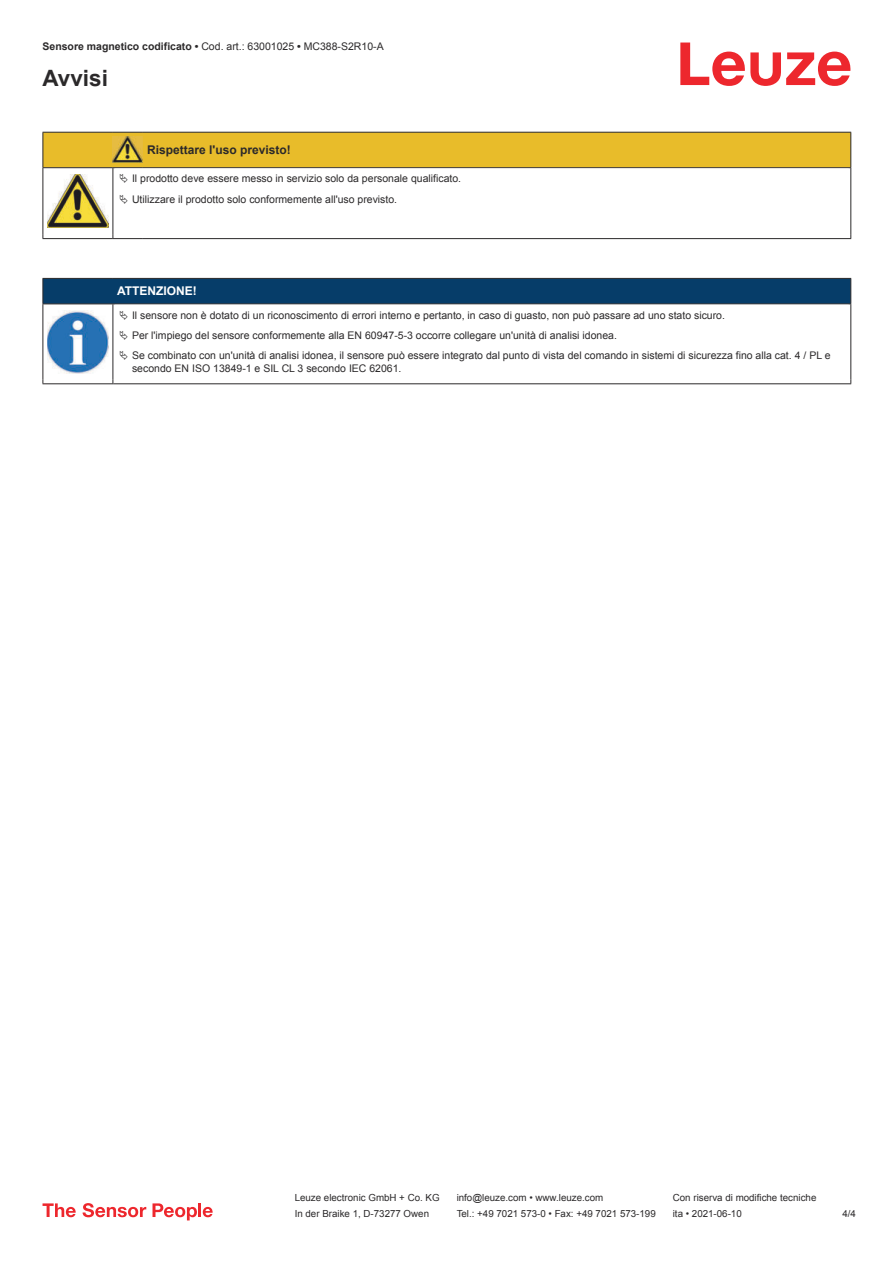
<style>
.page{position:relative;width:893px;height:1263px;background:#fff}
.page>*{position:absolute;margin:0;border:0;box-sizing:border-box;transform-origin:0 0}
.t1{font:700 22.5px "Arial";color:#2b292a}
.t2{font:700 12px "Arial";color:#2b292a}
.t3{font:700 12px "Arial";color:#fff}
.t4{font:10.5px/20.2px "Arial";color:#2b292a}
.t5{font:9.75px "Arial";color:#2b292a}
.s1{font-weight:700}
</style>
<div class="page">
<svg style="left:680px;top:43px;width:170px;height:43px"></svg>
<svg style="left:43px;top:1203px;width:33px;height:14px"></svg>
<svg style="left:83px;top:1203px;width:63px;height:14px"></svg>
<svg style="left:153px;top:1203px;width:44px;height:17px"></svg>
<hr style="left:198px;top:1203px;width:3px;height:14px;background:#ed272d">
<svg style="left:203px;top:1207px;width:10px;height:10px"></svg>
<hr style="left:43px;top:168px;width:1px;height:66px;background:#2b292a">
<hr style="left:113px;top:168px;width:1px;height:66px;background:#2b292a">
<hr style="left:850px;top:168px;width:1px;height:66px;background:#2b292a">
<hr style="left:43px;top:238px;width:70px;height:1px;background:#2b292a">
<hr style="left:113px;top:238px;width:30px;height:1px;background:#2b292a">
<hr style="left:143px;top:238px;width:708px;height:1px;background:#2b292a">
<img style="left:47px;top:209px;width:61px;height:19px">
<hr style="left:43px;top:304px;width:70px;height:1px;background:#2b292a">
<svg style="left:43px;top:278px;width:808px;height:26px;background:#093c65"></svg>
<hr style="left:113px;top:304px;width:738px;height:1px;background:#2b292a">
<hr style="left:43px;top:304px;width:1px;height:75px;background:#2b292a">
<hr style="left:113px;top:304px;width:1px;height:75px;background:#2b292a">
<hr style="left:850px;top:304px;width:1px;height:75px;background:#2b292a">
<hr style="left:43px;top:383px;width:70px;height:1px;background:#2b292a">
<hr style="left:113px;top:383px;width:738px;height:1px;background:#2b292a">
<img style="left:47px;top:310px;width:61px;height:63px">
<svg style="left:43px;top:132px;width:808px;height:77px"></svg>
<p class="t4" style="left:43px;top:37px;width:343px"><span class="s1">Sensore magnetico codificato •</span> Cod. art.: 63001025 <span class="s1">•</span> MC388-S2R10-A</p>
<h1 class="t1" style="left:43px;top:70px;width:67px">Avvisi</h1>
<p class="t2" style="left:147px;top:145px;width:145px">Rispettare l'uso previsto!</p>
<p class="t4" style="left:132px;top:170px;width:331px">Il prodotto deve essere messo in servizio solo da personale qualificato.<br>Utilizzare il prodotto solo conformemente all'uso previsto.</p>
<p class="t3" style="left:117px;top:287px;width:81px">ATTENZIONE!</p>
<p class="t4" style="left:132px;top:306px;width:700px">Il sensore non è dotato di un riconoscimento di errori interno e pertanto, in caso di guasto, non può passare ad uno stato sicuro.<br>Per l'impiego del sensore conformemente alla EN 60947-5-3 occorre collegare un'unità di analisi idonea.<br>Se combinato con un'unità di analisi idonea, il sensore può essere integrato dal punto di vista del comando in sistemi di sicurezza fino alla cat. 4 / PL e</p>
<p class="t4" style="left:132px;top:359px;width:271px">secondo EN ISO 13849-1 e SIL CL 3 secondo IEC 62061.</p>
<p class="t5" style="left:295px;top:1194px;width:146px">Leuze electronic GmbH + Co. KG</p>
<p class="t5" style="left:457px;top:1194px;width:148px">info@leuze.com • www.leuze.com</p>
<p class="t5" style="left:673px;top:1194px;width:145px">Con riserva di modifiche tecniche</p>
<p class="t5" style="left:295px;top:1210px;width:136px">In der Braike 1, D-73277 Owen</p>
<p class="t5" style="left:457px;top:1210px;width:201px">Tel.: +49 7021 573-0 • Fax: +49 7021 573-199</p>
<p class="t5" style="left:673px;top:1210px;width:70px">ita • 2021-06-10</p>
<p class="t5" style="left:842px;top:1210px;width:15px">4 /4</p>
</div>
